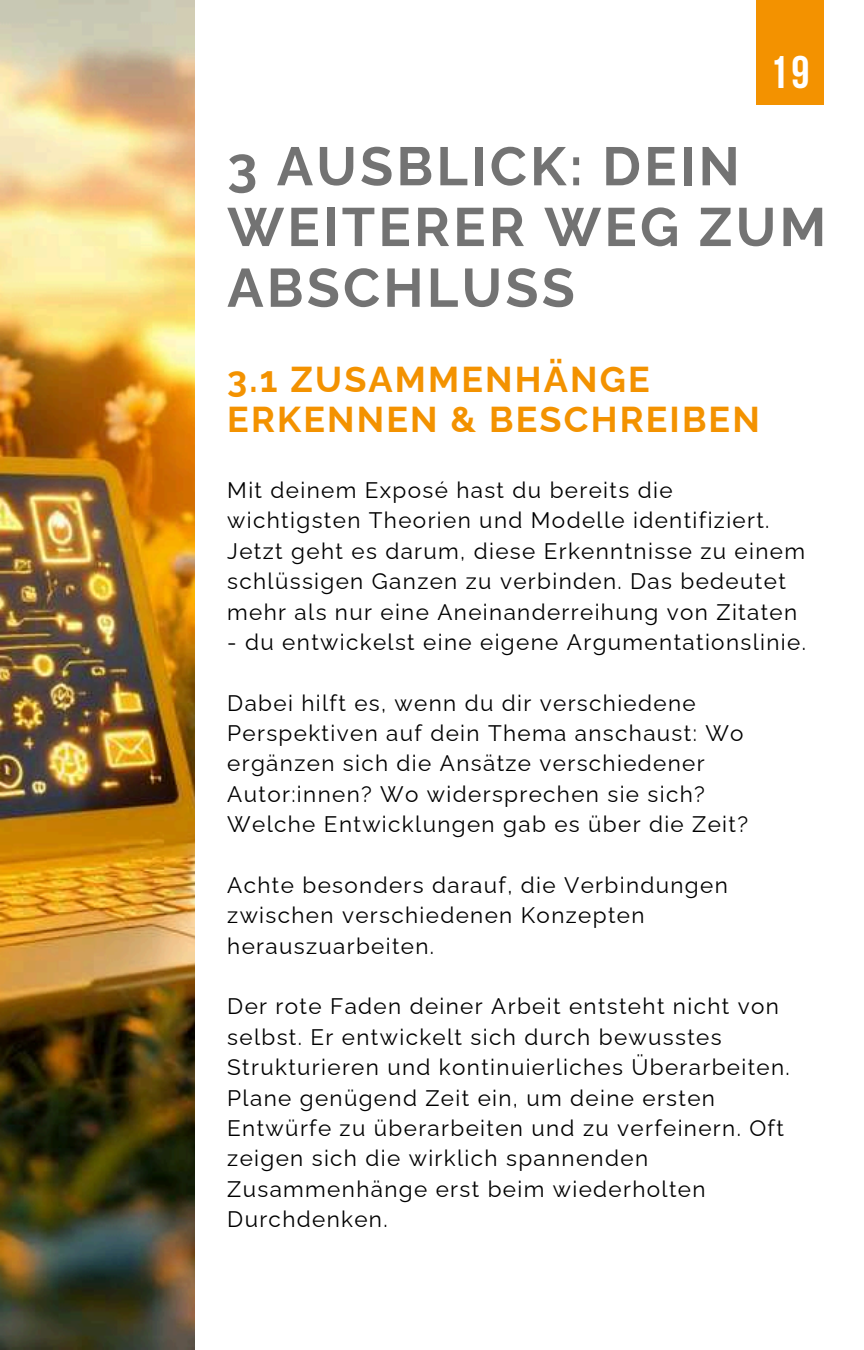
<style>
.page{position:relative;width:864px;height:1350px;background:#fff}
.page>*{position:absolute;margin:0;border:0;box-sizing:border-box;transform-origin:0 0}
.t1{font:700 54px/60.8px "Raleway";letter-spacing:.06em;color:#737373}
.t2{font:700 45.45px "Bebas Neue";color:#fff}
.t3{font:700 36px/40.5px "Raleway";letter-spacing:.06em;color:#f39200}
.t4{font:22.5px/30.4px "Raleway";letter-spacing:.06em;color:#000}
</style>
<div class="page">
<img style="left:0;top:0;width:194px;height:1350px">
<div style="left:756px;top:0;width:67px;height:105px;background:#f39200"></div>
<h2 class="t2" style="left:770px;top:54px;width:41px">19</h2>
<h1 class="t1" style="left:227px;top:136px;width:600px">3 AUSBLICK: DEIN<br>WEITERER WEG ZUM<br>ABSCHLUSS</h1>
<h3 class="t3" style="left:227px;top:359px;width:534px">3.1 ZUSAMMENHÄNGE<br>ERKENNEN &amp; BESCHREIBEN</h3>
<p class="t4" style="left:227px;top:475px;width:579px">Mit deinem Exposé hast du bereits die wichtigsten Theorien und Modelle identifiziert.<br>Jetzt geht es darum, diese Erkenntnisse zu einem schlüssigen Ganzen zu verbinden. Das bedeutet mehr als nur eine Aneinanderreihung von Zitaten</p>
<p class="t4" style="left:227px;top:627px;width:580px">- du entwickelst eine eigene Argumentationslinie.</p>
<p class="t4" style="left:227px;top:688px;width:522px">Dabei hilft es, wenn du dir verschiedene Perspektiven auf dein Thema anschaust: Wo ergänzen sich die Ansätze verschiedener Autor:innen? Wo widersprechen sie sich?<br>Welche Entwicklungen gab es über die Zeit?</p>
<p class="t4" style="left:227px;top:870px;width:502px">Achte besonders darauf, die Verbindungen zwischen verschiedenen Konzepten herauszuarbeiten.</p>
<p class="t4" style="left:227px;top:991px;width:564px">Der rote Faden deiner Arbeit entsteht nicht von selbst. Er entwickelt sich durch bewusstes Strukturieren und kontinuierliches Überarbeiten.<br>Plane genügend Zeit ein, um deine ersten Entwürfe zu überarbeiten und zu verfeinern. Oft zeigen sich die wirklich spannenden Zusammenhänge erst beim wiederholten Durchdenken.</p>
</div>
